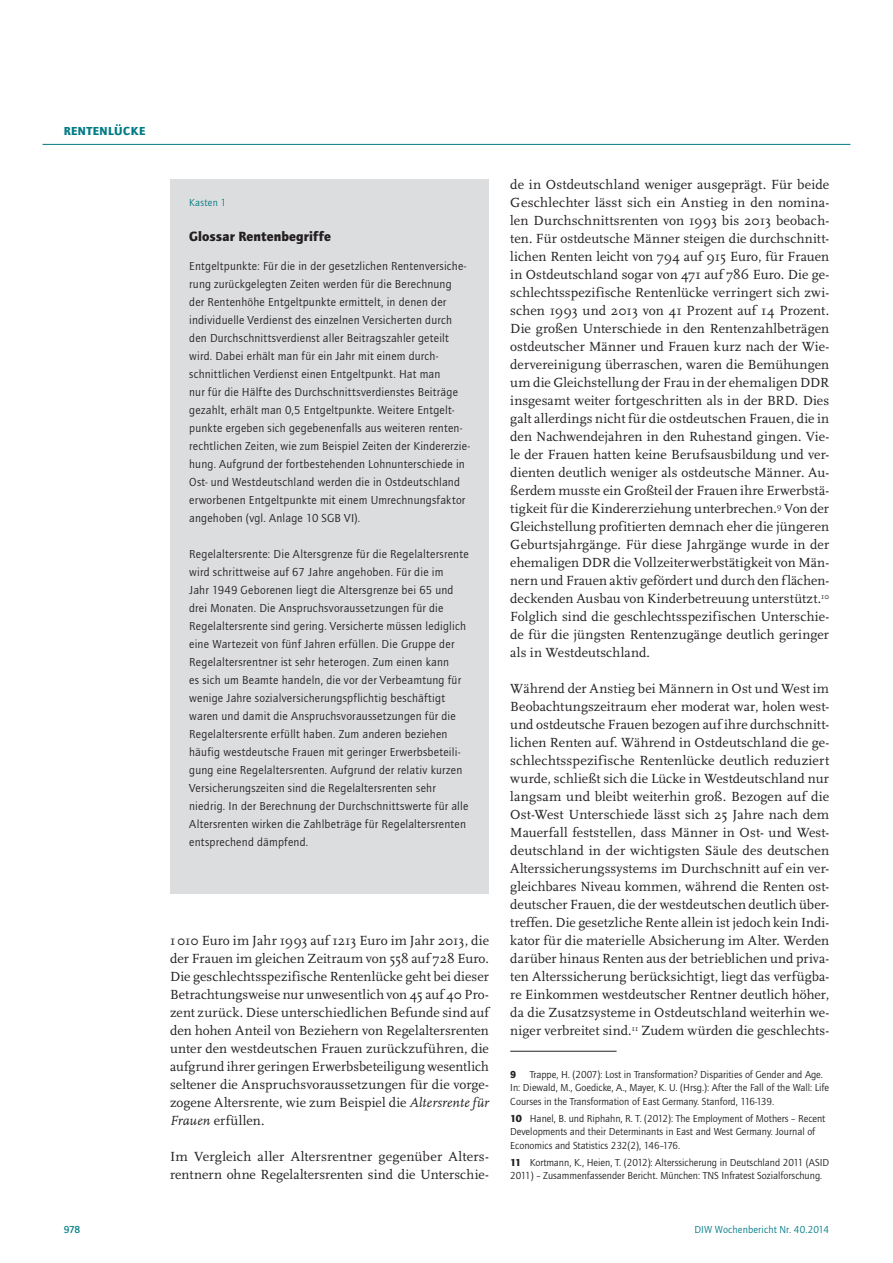
<style>
.page{position:relative;width:893px;height:1263px;background:#fff}
.page>*{position:absolute;margin:0;border:0;box-sizing:border-box;transform-origin:0 0}
.t1{font:13.8px/18px "Scala Pro";letter-spacing:.005em;color:#231f20;text-align:justify}
.t2{font:900 13.8px "Quay Sans ITC Std";letter-spacing:.005em;color:#231f20}
.t3{font:12px/18px "Quay Sans ITC Std";letter-spacing:.02em;color:#231f20}
.t4{font:900 12px "Quay Sans ITC Std";letter-spacing:.04em;color:#007b85}
.t5{font:10.5px/13.5px "Quay Sans ITC Std";color:#231f20}
.t6{font:10.5px "Quay Sans ITC Std";letter-spacing:.015em;color:#007b85}
.t7{font:500 10.5px "Quay Sans ITC Std";color:#007b85}
.t8{font:900 10.5px "Quay Sans ITC Std";color:#231f20}
.s1{font-style:italic}
.s2{font-weight:900}
</style>
<div class="page">
<hr style="left:43px;top:144px;width:807px;height:1px;background:#007b85">
<hr style="left:510px;top:1051px;width:107px;height:1px;background:#231f20">
<div style="left:170px;top:180px;width:319px;height:714px;background:#dcdddf"></div>
<p class="t4" style="left:64px;top:123px;width:82px">Renten lücke</p>
<p class="t6" style="left:189px;top:197px;width:38px">Kasten 1</p>
<p class="t2" style="left:189px;top:228px;width:143px">Glossar Rentenbegriffe</p>
<p class="t3" style="left:189px;top:257px;width:282px">Entgeltpunkte: Für die in der gesetzlichen Rentenversiche&shy;rung zurückgelegten Zeiten werden für die Berechnung<br>der Rentenhöhe Entgeltpunkte ermittelt, in denen der individuelle Verdienst des einzelnen Versicherten durch den Durchschnittsverdienst aller Beitragszahler geteilt wird. Dabei erhält man für ein Jahr mit einem durch&shy;schnittlichen Verdienst einen Entgeltpunkt. Hat man<br>nur für die Hälfte des Durchschnittsverdienstes Beiträge gezahlt, erhält man 0,5 Entgeltpunkte. Weitere Entgelt&shy;punkte ergeben sich gegebenenfalls aus weiteren renten&shy;rechtlichen Zeiten, wie zum Beispiel Zeiten der Kindererzie&shy;hung. Aufgrund der fortbestehenden Lohnunterschiede in Ost- und Westdeutschland werden die in Ostdeutschland erworbenen Entgeltpunkte mit einem Umrechnungsfaktor angehoben (vgl. Anlage 10 SGB VI).</p>
<p class="t3" style="left:189px;top:545px;width:281px">Regelaltersrente: Die Altersgrenze für die Regelaltersrente wird schrittweise auf 67 Jahre angehoben. Für die im<br>Jahr 1949 Geborenen liegt die Altersgrenze bei 65 und drei Monaten. Die Anspruchsvoraussetzungen für die Regelaltersrente sind gering. Versicherte müssen lediglich eine Wartezeit von fünf Jahren erfüllen. Die Gruppe der Regelaltersrentner ist sehr heterogen. Zum einen kann<br>es sich um Beamte handeln, die vor der Verbeamtung für wenige Jahre sozialversicherungspflichtig beschäftigt waren und damit die Anspruchsvoraussetzungen für die Regelaltersrente erfüllt haben. Zum anderen beziehen häufig westdeutsche Frauen mit geringer Erwerbsbeteili&shy;gung eine Regelaltersrenten. Aufgrund der relativ kurzen Versicherungszeiten sind die Regelaltersrenten sehr niedrig. In der Berechnung der Durchschnittswerte für alle Altersrenten wirken die Zahlbeträge für Regelaltersrenten entsprechend dämpfend.</p>
<p class="t1" style="left:170px;top:931px;width:320px">1010 Euro im Jahr 1993 auf 1213 Euro im Jahr 2013, die der Frauen im gleichen Zeitraum von 558 auf 728 Euro.<br>Die geschlechtsspezifische Rentenlücke geht bei dieser Betrachtungsweise nur unwesentlich von 45 auf 40 Pro&shy;zent zurück. Diese unterschiedlichen Befunde sind auf den hohen Anteil von Beziehern von Regelaltersrenten unter den westdeutschen Frauen zurückzuführen, die aufgrund ihrer geringen Erwerbsbeteiligung wesentlich seltener die Anspruchsvoraussetzungen für die vorge&shy;zogene Altersrente, wie zum Beispiel die <span class="s1">Altersrente für Frauen</span> erfüllen.</p>
<p class="t1" style="left:170px;top:1147px;width:320px">Im Vergleich aller Altersrentner gegenüber Alters&shy;rentnern ohne Regelaltersrenten sind die Unterschie-</p>
<p class="t1" style="left:510px;top:175px;width:320px">de in Ostdeutschland weniger ausgeprägt. Für beide Geschlechter lässt sich ein Anstieg in den nomina&shy;len Durchschnittsrenten von 1993 bis 2013 beobach&shy;ten. Für ostdeutsche Männer steigen die durchschnitt&shy;lichen Renten leicht von 794 auf 915 Euro, für Frauen in Ostdeutschland sogar von 471 auf 786 Euro. Die ge&shy;schlechtsspezifische Rentenlücke verringert sich zwi&shy;schen 1993 und 2013 von 41 Prozent auf 14 Prozent.<br>Die großen Unterschiede in den Rentenzahlbeträgen ostdeutscher Männer und Frauen kurz nach der Wie&shy;dervereinigung überraschen, waren die Bemühungen um die Gleichstellung der Frau in der ehemaligen DDR insgesamt weiter fortgeschritten als in der BRD. Dies galt allerdings nicht für die ostdeutschen Frauen, die in den Nachwendejahren in den Ruhestand gingen. Vie&shy;le der Frauen hatten keine Berufsausbildung und ver&shy;dienten deutlich weniger als ostdeutsche Männer. Au&shy;ßerdem musste ein Großteil der Frauen ihre Erwerbstä&shy;tigkeit für die Kindererziehung unterbrechen.<sup>9</sup> Von der Gleichstellung profitierten demnach eher die jüngeren Geburtsjahrgänge. Für diese Jahrgänge wurde in der ehemaligen DDR die Vollzeiterwerbstätigkeit von Män&shy;nern und Frauen aktiv gefördert und durch den flächen&shy;deckenden Ausbau von Kinderbetreuung unterstützt.<sup>10<br></sup>Folglich sind die geschlechtsspezifischen Unterschie&shy;de für die jüngsten Rentenzugänge deutlich geringer als in Westdeutschland.</p>
<p class="t1" style="left:510px;top:679px;width:320px">Während der Anstieg bei Männern in Ost und West im Beobachtungszeitraum eher moderat war, holen west&shy;und ostdeutsche Frauen bezogen auf ihre durchschnitt&shy;lichen Renten auf. Während in Ostdeutschland die ge&shy;schlechtsspezifische Rentenlücke deutlich reduziert wurde, schließt sich die Lücke in Westdeutschland nur langsam und bleibt weiterhin groß. Bezogen auf die Ost-West Unterschiede lässt sich 25 Jahre nach dem Mauerfall feststellen, dass Männer in Ost- und West&shy;deutschland in der wichtigsten Säule des deutschen Alterssicherungssystems im Durchschnitt auf ein ver&shy;gleichbares Niveau kommen, während die Renten ost&shy;deutscher Frauen, die der westdeutschen deutlich über&shy;treffen. Die gesetzliche Rente allein ist jedoch kein Indi&shy;kator für die materielle Absicherung im Alter. Werden darüber hinaus Renten aus der betrieblichen und priva&shy;ten Alterssicherung berücksichtigt, liegt das verfügba&shy;re Einkommen westdeutscher Rentner deutlich höher, da die Zusatzsysteme in Ostdeutschland weiterhin we&shy;niger verbreitet sind.<sup>11</sup> Zudem würden die geschlechts-</p>
<p class="t8" style="left:510px;top:1068px;width:8px">9</p>
<p class="t5" style="left:510px;top:1067px;width:320px;text-indent:19px">Trappe, H. (2007): Lost in Transformation? Disparities of Gender and Age.<br>In: Diewald, M., Goedicke, A., Mayer, K. U. (Hrsg.): After the Fall of the Wall: Life<br>Courses in the Transformation of East Germany. Stanford, 116-139.</p>
<p class="t5" style="left:510px;top:1111px;width:317px"><span class="s2">10</span> Hanel, B. und Riphahn, R. T. (2012): The Employment of Mothers – Recent<br>Developments and their Determinants in East and West Germany. Journal of<br>Economics and Statistics 232(2), 146–176.</p>
<p class="t5" style="left:510px;top:1155px;width:320px"><span class="s2">11</span> Kortmann, K., Heien, T. (2012): Alterssicherung in Deutschland 2011 (ASID<br>2011) – Zusammenfassender Bericht. München: TNS Infratest Sozialforschung.</p>
<p class="t7" style="left:64px;top:1223px;width:18px">978</p>
<p class="t6" style="left:694px;top:1223px;width:136px">DIW Wochenbericht Nr. 40.2014</p>
</div>
